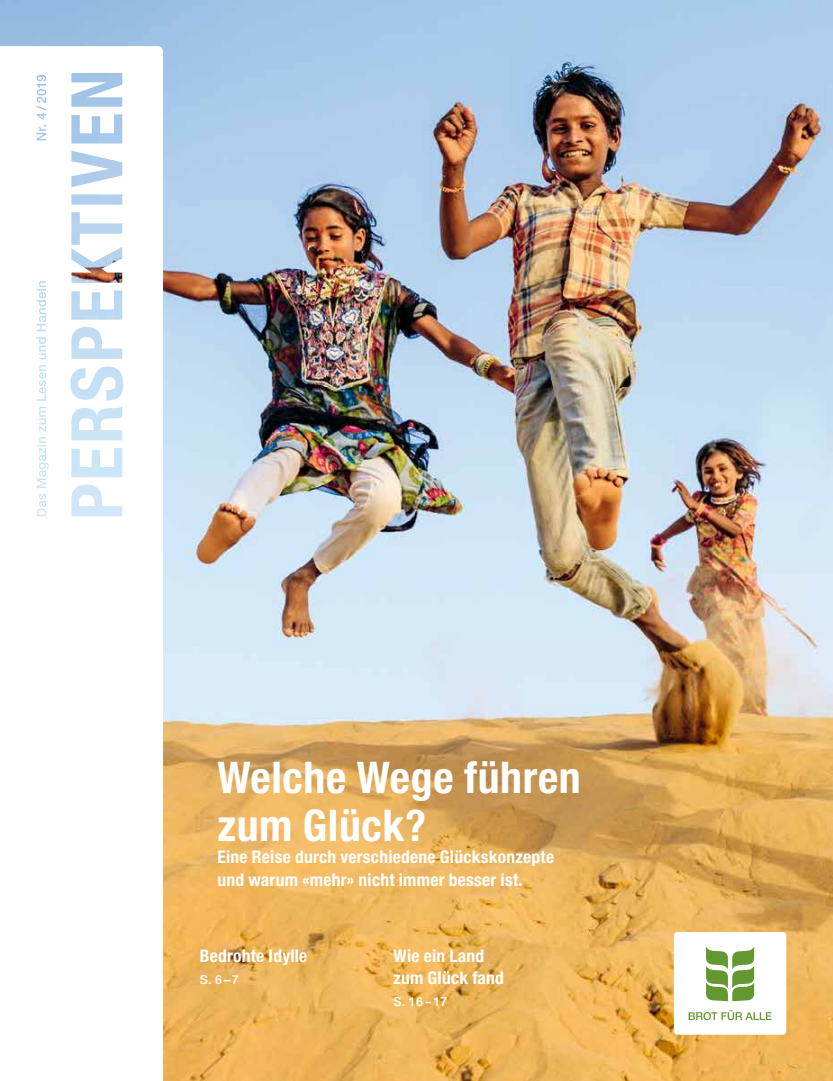
<style>
.page{position:relative;width:833px;height:1081px;background:#fff}
.page>*{position:absolute;margin:0;border:0;box-sizing:border-box;transform-origin:0 0}
.t1{font:700 condensed 43.75px/47.5px "Helvetica Neue LT Std";letter-spacing:.015em;color:#fff}
.t2{font:700 condensed 17.5px/22.5px "Helvetica Neue LT Std";letter-spacing:.015em;color:#fff}
.t3{font:500 12.5px "Helvetica Neue LT Std";color:#fff}
</style>
<div class="page">
<img style="left:1px;top:0;width:832px;height:1081px">
<div style="left:674px;top:932px;width:112px;height:102px;background:#fff;border-radius:4px"></div>
<svg style="left:688px;top:1010px;width:83px;height:10px"></svg>
<svg style="left:706px;top:947px;width:48px;height:54px"></svg>
<svg style="left:1px;top:46px;width:162px;height:1035px"></svg>
<hr style="left:0;top:0;width:1px;height:1081px;background:#9b9c9c">
<h1 class="t1" style="left:217px;top:753px;width:365px">Welche Wege führen zum Glück?</h1>
<p class="t2" style="left:217px;top:845px;width:338px">Eine Reise durch verschiedene Glückskonzepte und warum «mehr» nicht immer besser ist.</p>
<p class="t2" style="left:200px;top:944px;width:109px">Bedrohte Idylle</p>
<p class="t3" style="left:200px;top:972px;width:40px">S. 6–7</p>
<p class="t2" style="left:393px;top:944px;width:112px">Wie ein Land zum Glück fand</p>
<p class="t3" style="left:393px;top:994px;width:56px">S. 16 – 17</p>
</div>
